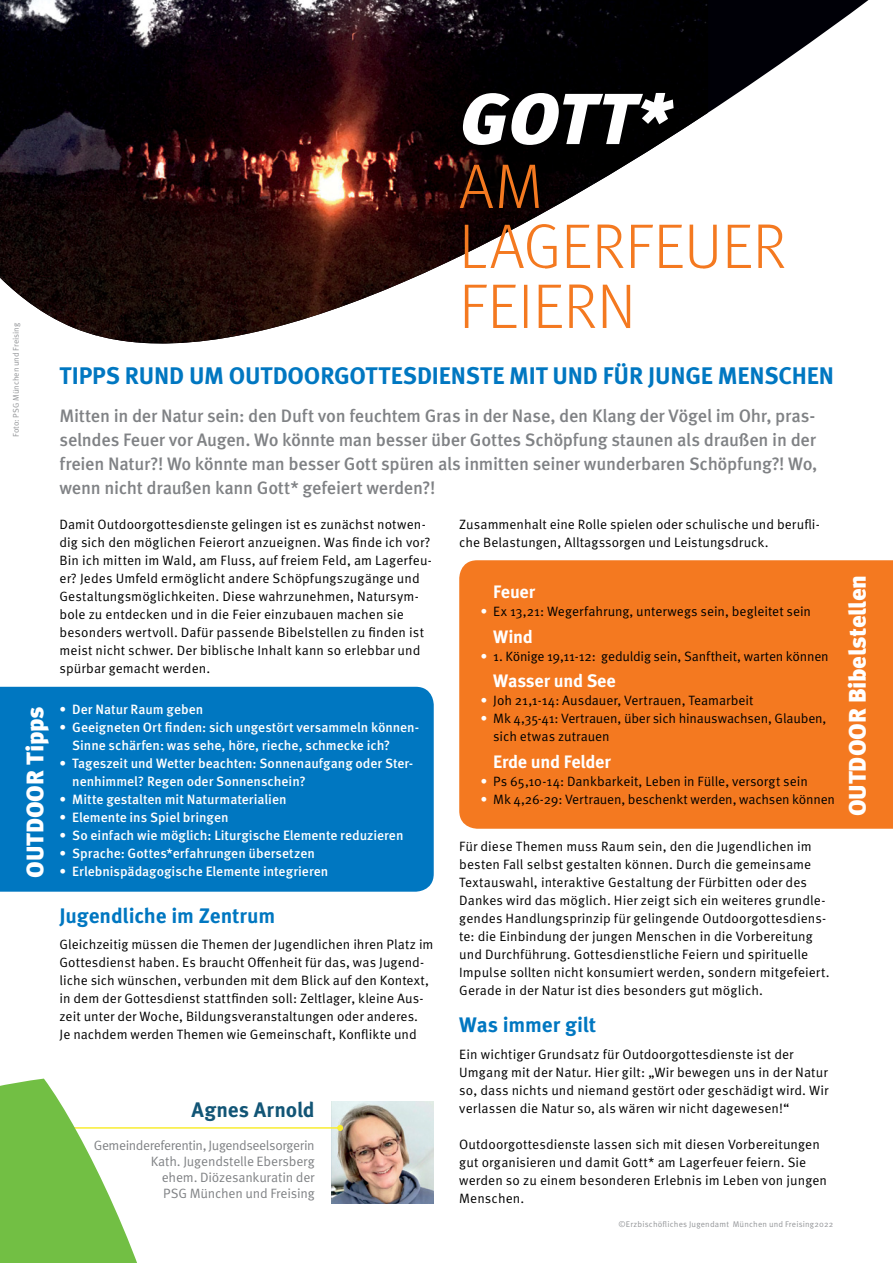
<style>
.page{position:relative;width:893px;height:1263px;background:#fff}
.page>*{position:absolute;margin:0;border:0;box-sizing:border-box;transform-origin:0 0}
.t1{font:italic 900 72px "Meta Pro";color:#fff}
.t2{font:300 63px/60px "Meta Pro";letter-spacing:-.005em;color:#f47920}
.t3{font:700 24px "Meta Pro";letter-spacing:-.01em;color:#0077c1}
.t4{font:900 24px "Meta Pro";letter-spacing:-.015em;color:#fff}
.t5{font:700 21px "Meta Pro";color:#0077c1}
.t6{font:700 21px "Meta Pro";letter-spacing:.005em;color:#125576}
.t7{font:500 18px/24px "Meta Pro";letter-spacing:-.015em;color:#808285;text-align:justify}
.t8{font:700 18px "Meta Pro";letter-spacing:-.01em;color:#fff}
.t9{font:13.5px/18px "Meta Pro";letter-spacing:.005em;color:#000}
.t10{font:500 13.5px/18px "Meta Pro";color:#fff}
.t11{font:13.5px/16.2px "Meta Pro";letter-spacing:-.015em;color:#808285;text-align:right}
.t12{font:13.5px "Meta Pro";letter-spacing:-.015em;color:#000}
.t13{font:8.25px "Meta Pro";letter-spacing:.02em;color:#939598}
.t14{font:8.25px "Meta Pro";color:#939598}
.s1{color:#fff}
</style>
<div class="page">
<svg style="left:708px;top:0;width:161px;height:113px;fill:#000007"></svg>
<img style="left:0;top:0;width:708px;height:344px">
<img style="left:332px;top:1101px;width:102px;height:102px">
<hr style="left:0;top:1127px;width:340px;height:2px;background:#f9ed32">
<svg style="left:337px;top:1125px;width:6px;height:6px"></svg>
<svg style="left:434px;top:143px;width:132px;height:76px;background:#0d0203"></svg>
<svg style="left:0;top:1078px;width:170px;height:185px"></svg>
<div style="left:0;top:687px;width:434px;height:205px;background:#0077c1"></div>
<div style="left:60px;top:703px;width:361px;height:173px;background:#0077c1"></div>
<div style="left:26px;top:707px;width:18px;height:171px;background:#0077c1"></div>
<div style="left:459px;top:560px;width:434px;height:269px;background:#f47920"></div>
<p class="t14" style="left:11px;top:437px;width:116px;rotate:-90deg">Foto: PSG München und Freising</p>
<h3 class="t4" style="left:20px;top:878px;width:173px;rotate:-90deg">Outdoor Tipps</h3>
<h1 class="t1" style="left:460px;top:74px;width:212px">Gott*</h1>
<h2 class="t2" style="left:459px;top:153px;width:328px">AM<br>LAGERFEUER<br>FEIERN</h2>
<h3 class="t3" style="left:60px;top:360px;width:776px">Tipps rund um Outdoorgottesdienste mit und für junge Menschen</h3>
<p class="t7" style="left:60px;top:404px;width:759px">Mitten in der Natur sein: den Duft von feuchtem Gras in der Nase, den Klang der Vögel im Ohr, pras&shy;selndes Feuer vor Augen. Wo könnte man besser über Gottes Schöpfung staunen als draußen in der freien Natur?! Wo könnte man besser Gott spüren als inmitten seiner wunderbaren Schöpfung?! Wo, wenn nicht draußen kann Gott* gefeiert werden?!</p>
<p class="t9" style="left:60px;top:516px;width:374px">Damit Outdoorgottesdienste gelingen ist es zunächst notwen&shy;dig sich den möglichen Feierort anzueignen. Was finde ich vor?<br>Bin ich mitten im Wald, am Fluss, auf freiem Feld, am Lagerfeu&shy;er? Jedes Umfeld ermöglicht andere Schöpfungszugänge und Gestaltungsmöglichkeiten. Diese wahrzunehmen, Natursym&shy;bole zu entdecken und in die Feier einzubauen machen sie besonders wertvoll. Dafür passende Bibelstellen zu finden ist meist nicht schwer. Der biblische Inhalt kann so erlebbar und spürbar gemacht werden.</p>
<p class="t10" style="left:60px;top:700px;width:145px">• Der Natur Raum geben</p>
<p class="t10" style="left:72px;top:718px;width:349px;text-indent:-13px">• Geeigneten Ort finden: sich ungestört versammeln können-<br>Sinne schärfen: was sehe, höre, rieche, schmecke ich?</p>
<p class="t10" style="left:72px;top:754px;width:343px;text-indent:-13px">• Tageszeit und Wetter beachten: Sonnenaufgang oder Ster&shy;nenhimmel? Regen oder Sonnenschein?</p>
<p class="t10" style="left:60px;top:790px;width:229px">• Mitte gestalten mit Naturmaterialien</p>
<p class="t10" style="left:60px;top:808px;width:171px">• Elemente ins Spiel bringen</p>
<p class="t10" style="left:60px;top:826px;width:345px">• So einfach wie möglich: Liturgische Elemente reduzieren</p>
<p class="t10" style="left:60px;top:844px;width:257px">• Sprache: Gottes*erfahrungen übersetzen</p>
<p class="t10" style="left:60px;top:862px;width:270px">• Erlebnispädagogische Elemente integrieren</p>
<h3 class="t5" style="left:60px;top:902px;width:217px">Jugendliche im Zentrum</h3>
<p class="t9" style="left:60px;top:936px;width:376px">Gleichzeitig müssen die Themen der Jugendlichen ihren Platz im Gottesdienst haben. Es braucht Offenheit für das, was Jugend&shy;liche sich wünschen, verbunden mit dem Blick auf den Kontext, in dem der Gottesdienst stattfinden soll: Zeltlager, kleine Aus&shy;zeit unter der Woche, Bildungsveranstaltungen oder anderes.<br>Je nachdem werden Themen wie Gemeinschaft, Konflikte und</p>
<h3 class="t6" style="left:191px;top:1097px;width:125px">Agnes Arnold</h3>
<p class="t11" style="left:94px;top:1137px;width:222px">Gemeindereferentin, Jugendseelsorgerin<br>Kath. Jugendstelle Ebersberg<br>ehem. Diözesankuratin der<br>PSG München und Freising</p>
<p class="t9" style="left:459px;top:516px;width:362px">Zusammenhalt eine Rolle spielen oder schulische und berufli&shy;che Belastungen, Alltagssorgen und Leistungsdruck.</p>
<h3 class="t8" style="left:480px;top:580px;width:56px">Feuer</h3>
<p class="t9" style="left:480px;top:603px;width:332px"><span class="s1">•</span> Ex 13,21: Wegerfahrung, unterwegs sein, begleitet sein</p>
<h3 class="t8" style="left:493px;top:625px;width:41px">Wind</h3>
<p class="t12" style="left:480px;top:647px;width:350px"><span class="s1">•</span> 1. Könige 19,11-12: geduldig sein, Sanftheit, warten können</p>
<h3 class="t8" style="left:493px;top:669px;width:124px">Wasser und See</h3>
<p class="t9" style="left:480px;top:692px;width:274px"><span class="s1">•</span> Joh 21,1-14: Ausdauer, Vertrauen, Teamarbeit</p>
<p class="t9" style="left:493px;top:710px;width:335px;text-indent:-13px"><span class="s1">•</span> Mk 4,35-41: Vertrauen, über sich hinauswachsen, Glauben, sich etwas zutrauen</p>
<h3 class="t8" style="left:480px;top:750px;width:132px">Erde und Felder</h3>
<p class="t9" style="left:480px;top:772px;width:329px"><span class="s1">•</span> Ps 65,10-14: Dankbarkeit, Leben in Fülle, versorgt sein</p>
<p class="t9" style="left:480px;top:790px;width:356px"><span class="s1">•</span> Mk 4,26-29: Vertrauen, beschenkt werden, wachsen können</p>
<p class="t9" style="left:459px;top:838px;width:372px">Für diese Themen muss Raum sein, den die Jugendlichen im besten Fall selbst gestalten können. Durch die gemeinsame Textauswahl, interaktive Gestaltung der Fürbitten oder des Dankes wird das möglich. Hier zeigt sich ein weiteres grundle&shy;gendes Handlungsprinzip für gelingende Outdoorgottesdiens&shy;te: die Einbindung der jungen Menschen in die Vorbereitung und Durchführung. Gottesdienstliche Feiern und spirituelle Impulse sollten nicht konsumiert werden, sondern mitgefeiert.<br>Gerade in der Natur ist dies besonders gut möglich.</p>
<h3 class="t5" style="left:459px;top:1011px;width:138px">Was immer gilt</h3>
<p class="t9" style="left:459px;top:1045px;width:371px">Ein wichtiger Grundsatz für Outdoorgottesdienste ist der Umgang mit der Natur. Hier gilt: „Wir bewegen uns in der Natur so, dass nichts und niemand gestört oder geschädigt wird. Wir verlassen die Natur so, als wären wir nicht dagewesen!“</p>
<p class="t9" style="left:459px;top:1135px;width:369px">Outdoorgottesdienste lassen sich mit diesen Vorbereitungen gut organisieren und damit Gott* am Lagerfeuer feiern. Sie werden so zu einem besonderen Erlebnis im Leben von jungen Menschen.</p>
<p class="t13" style="left:618px;top:1218px;width:216px">©Erzbischöfliches Jugendamt München und Freising2022</p>
<h3 class="t4" style="left:842px;top:816px;width:243px;rotate:-90deg">Outdoor Bibelstellen</h3>
</div>
